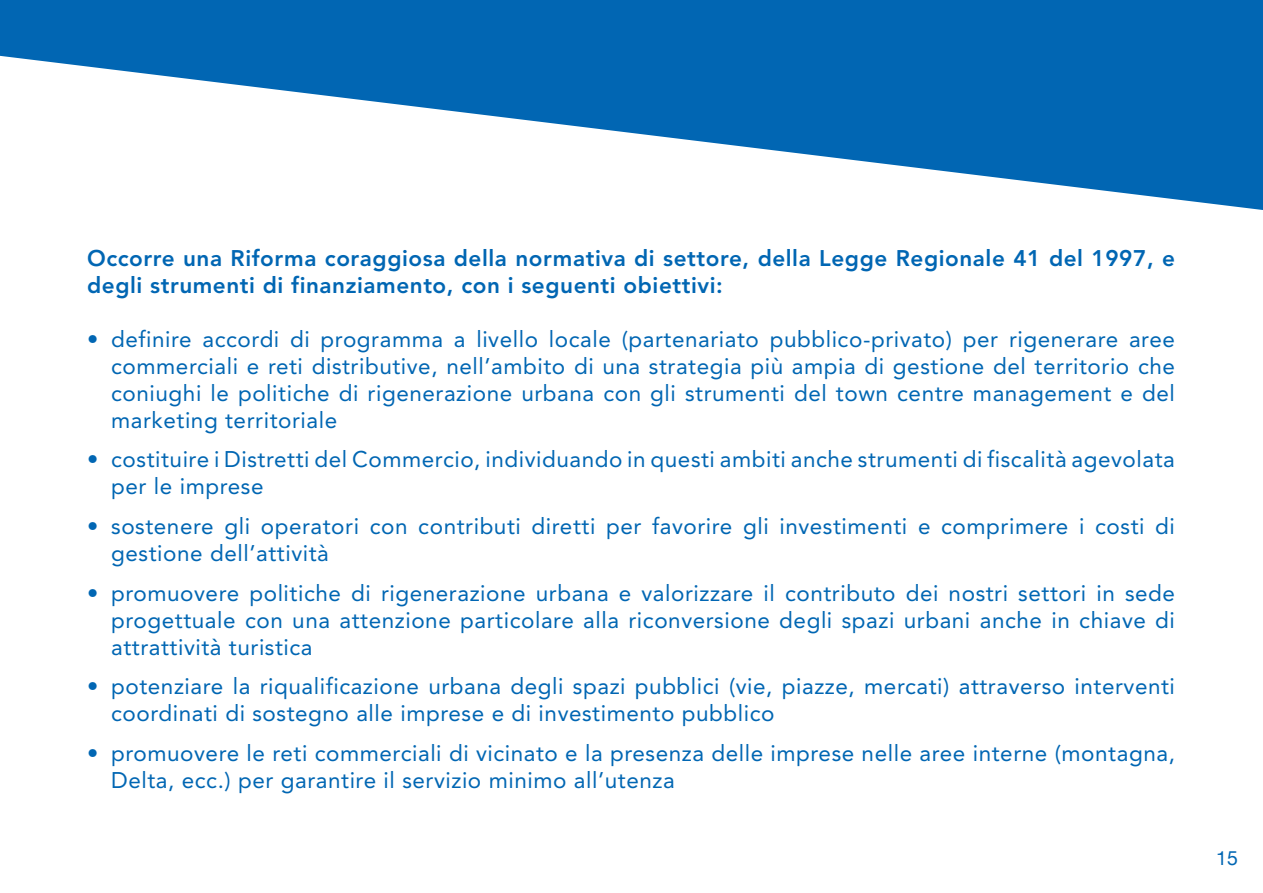
<style>
.page{position:relative;width:1263px;height:893px;background:#fff}
.page>*{position:absolute;margin:0;border:0;box-sizing:border-box;transform-origin:0 0}
.t1{font:22.5px/27px "Avenir";letter-spacing:.025em;color:#0166b3}
.t2{font:800 22.5px/27px "Avenir";letter-spacing:.025em;color:#0166b3}
.t3{font:19.5px "Helvetica Neue";color:#0166b3}
</style>
<div class="page">
<svg style="left:0;top:0;width:1263px;height:210px;fill:#0166b3"></svg>
<p class="t2" style="left:87px;top:244px;width:1089px">Occorre una Riforma coraggiosa della normativa di settore, della Legge Regionale 41 del 1997, e degli strumenti di finanziamento, con i seguenti obiettivi:</p>
<p class="t1" style="left:111px;top:326px;width:1065px;text-align:justify;text-indent:-24px">• definire accordi di programma a livello locale (partenariato pubblico-privato) per rigenerare aree commerciali e reti distributive, nell’ambito di una strategia più ampia di gestione del territorio che coniughi le politiche di rigenerazione urbana con gli strumenti del town centre management e del marketing territoriale</p>
<p class="t1" style="left:111px;top:446px;width:1065px;text-indent:-24px">• costituire i Distretti del Commercio, individuando in questi ambiti anche strumenti di fiscalità agevolata per le imprese</p>
<p class="t1" style="left:111px;top:513px;width:1065px;text-indent:-24px">• sostenere gli operatori con contributi diretti per favorire gli investimenti e comprimere i costi di gestione dell’attività</p>
<p class="t1" style="left:111px;top:579px;width:1065px;text-align:justify;text-indent:-24px">• promuovere politiche di rigenerazione urbana e valorizzare il contributo dei nostri settori in sede progettuale con una attenzione particolare alla riconversione degli spazi urbani anche in chiave di attrattività turistica</p>
<p class="t1" style="left:111px;top:673px;width:1065px;text-indent:-24px">• potenziare la riqualificazione urbana degli spazi pubblici (vie, piazze, mercati) attraverso interventi coordinati di sostegno alle imprese e di investimento pubblico</p>
<p class="t1" style="left:111px;top:740px;width:1065px;text-indent:-24px">• promuovere le reti commerciali di vicinato e la presenza delle imprese nelle aree interne (montagna,<br>Delta, ecc.) per garantire il servizio minimo all’utenza</p>
<p class="t3" style="left:1216px;top:844px;width:23px">15</p>
</div>
